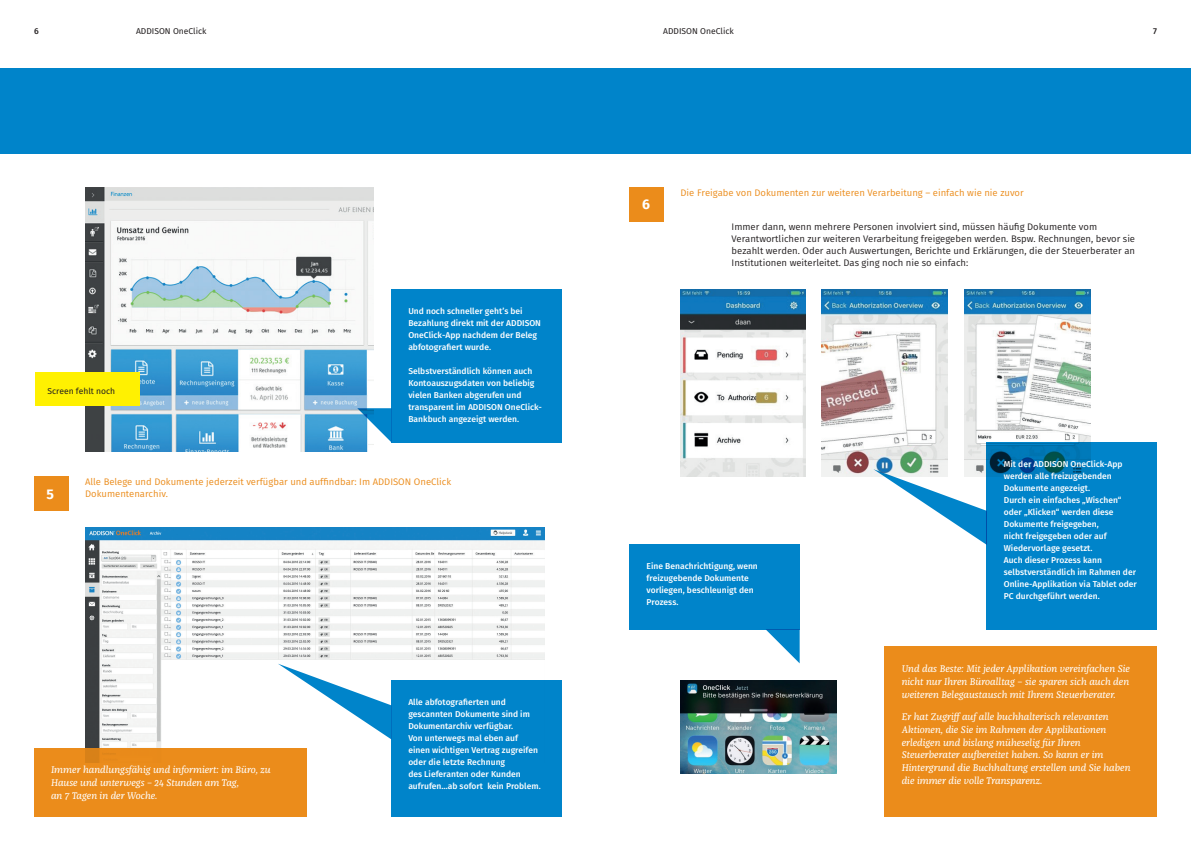
<style>
.page{position:relative;width:1191px;height:842px;background:#fff}
.page>*{position:absolute;margin:0;border:0;box-sizing:border-box;transform-origin:0 0}
.t1{font:700 14px "Fira Sans";color:#fff}
.t2{font:italic 10px/12.8px "Franziska OT";color:#fff}
.t3{font:9.5px/12px "Fira Sans";color:#231f20}
.t4{font:9.5px "Fira Sans";color:#eb8c1b}
.t5{font:500 8.5px/12px "Fira Sans";color:#fff}
.t6{font:8.5px "Fira Sans";color:#231f20}
.t7{font:500 8.5px "Fira Sans";color:#231f20}
</style>
<div class="page">
<img style="left:680px;top:289px;width:125px;height:187px">
<img style="left:822px;top:289px;width:125px;height:187px">
<img style="left:965px;top:289px;width:125px;height:180px">
<img style="left:85px;top:187px;width:288px;height:264px">
<div style="left:0;top:68px;width:1191px;height:85px;background:#0084ca"></div>
<div style="left:391px;top:289px;width:170px;height:153px;background:#0084ca"></div>
<svg style="left:357px;top:408px;width:34px;height:34px"></svg>
<div style="left:34px;top:476px;width:34px;height:34px;background:#eb8c1b"></div>
<img style="left:85px;top:527px;width:459px;height:235px">
<div style="left:391px;top:680px;width:170px;height:136px;background:#0084ca"></div>
<svg style="left:278px;top:664px;width:113px;height:75px"></svg>
<div style="left:34px;top:748px;width:272px;height:68px;background:#eb8c1b"></div>
<div style="left:629px;top:187px;width:34px;height:34px;background:#eb8c1b"></div>
<div style="left:884px;top:646px;width:273px;height:170px;background:#eb8c1b"></div>
<div style="left:986px;top:442px;width:171px;height:187px;background:#0084ca"></div>
<svg style="left:873px;top:469px;width:113px;height:76px"></svg>
<div style="left:35px;top:372px;width:105px;height:33px;background:#fff101"></div>
<img style="left:680px;top:680px;width:156px;height:94px">
<svg style="left:765px;top:629px;width:34px;height:34px"></svg>
<div style="left:629px;top:544px;width:170px;height:85px;background:#0084ca"></div>
<p class="t6" style="left:136px;top:25px;width:72px">ADDISON OneClick</p>
<p class="t6" style="left:663px;top:25px;width:72px">ADDISON OneClick</p>
<p class="t7" style="left:34px;top:24px;width:6px">6</p>
<p class="t7" style="left:1153px;top:24px;width:5px">7</p>
<p class="t6" style="left:47px;top:385px;width:69px">Screen fehlt noch</p>
<p class="t5" style="left:408px;top:305px;width:134px">Und noch schneller geht’s bei<br>Bezahlung direkt mit der ADDISON<br>OneClick-App nachdem der Beleg abfotografiert wurde.</p>
<p class="t5" style="left:408px;top:365px;width:135px">Selbstverständlich können auch<br>Kontoauszugsdaten von beliebig vielen Banken abgerufen und transparent im ADDISON OneClick-<br>Bankbuch angezeigt werden.</p>
<p class="t4" style="left:85px;top:475px;width:368px">Alle Belege und Dokumente jederzeit verfügbar und auffindbar: Im ADDISON OneClick</p>
<h1 class="t1" style="left:47px;top:482px;width:9px">5</h1>
<p class="t4" style="left:85px;top:487px;width:84px">Dokumentenarchiv.</p>
<p class="t2" style="left:51px;top:764px;width:221px">Immer handlungsfähig und informiert: im Büro, zu<br>Hause und unterwegs – 24 Stunden am Tag,<br>an 7 Tagen in der Woche.</p>
<p class="t5" style="left:408px;top:696px;width:134px">Alle abfotografierten und gescannten Dokumente sind im<br>Dokumentarchiv verfügbar.<br>Von unterwegs mal eben auf einen wichtigen Vertrag zugreifen oder die letzte Rechnung<br>des Lieferanten oder Kunden aufrufen…ab sofort kein Problem.</p>
<h1 class="t1" style="left:642px;top:193px;width:9px">6</h1>
<p class="t4" style="left:680px;top:186px;width:345px">Die Freigabe von Dokumenten zur weiteren Verarbeitung – einfach wie nie zuvor</p>
<p class="t3" style="left:731px;top:220px;width:405px">Immer dann, wenn mehrere Personen involviert sind, müssen häufig Dokumente vom Verantwortlichen zur weiteren Verarbeitung freigegeben werden. Bspw. Rechnungen, bevor sie bezahlt werden. Oder auch Auswertungen, Berichte und Erklärungen, die der Steuerberater an Institutionen weiterleitet. Das ging noch nie so einfach:</p>
<p class="t5" style="left:646px;top:560px;width:113px">Eine Benachrichtigung, wenn freizugebende Dokumente vorliegen, beschleunigt den<br>Prozess.</p>
<p class="t5" style="left:1003px;top:458px;width:134px">Mit der ADDISON OneClick-App werden alle freizugebenden<br>Dokumente angezeigt.<br>Durch ein einfaches „Wischen“ oder „Klicken“ werden diese<br>Dokumente freigegeben,<br>nicht freigegeben oder auf<br>Wiedervorlage gesetzt.<br>Auch dieser Prozess kann selbstverständlich im Rahmen der<br>Online-Applikation via Tablet oder<br>PC durchgeführt werden.</p>
<p class="t2" style="left:901px;top:662px;width:230px;text-align:justify">Und das Beste: Mit jeder Applikation vereinfachen Sie nicht nur Ihren Büroalltag – sie sparen sich auch den weiteren Belegaustausch mit Ihrem Steuerberater.</p>
<p class="t2" style="left:901px;top:710px;width:230px">Er hat Zugriff auf alle buchhalterisch relevanten Aktionen, die Sie im Rahmen der Applikationen erledigen und bislang müheselig für Ihren Steuerberater aufbereitet haben. So kann er im Hintergrund die Buchhaltung erstellen und Sie haben die immer die volle Transparenz.</p>
</div>
